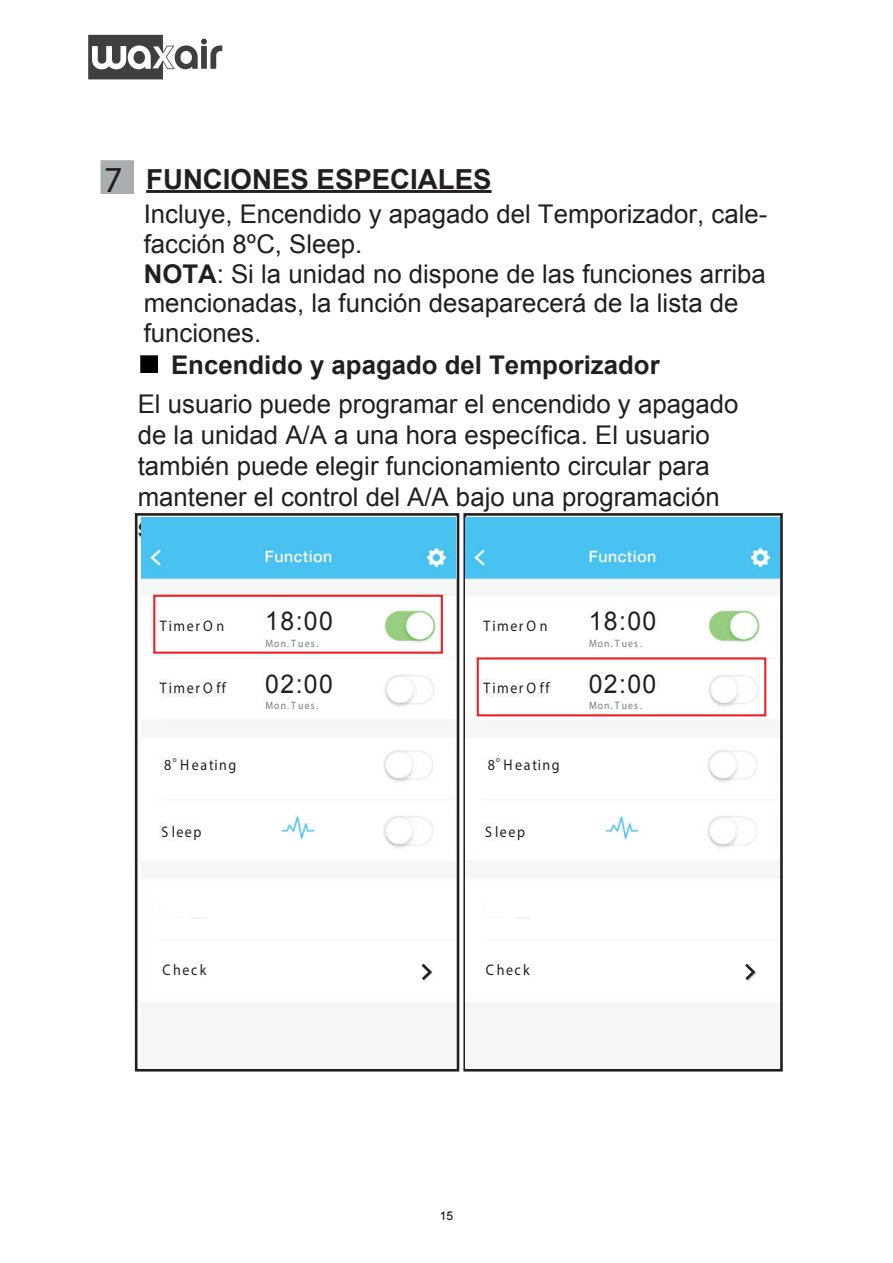
<style>
.page{position:relative;width:893px;height:1263px;background:#fff}
.page>*{position:absolute;margin:0;border:0;box-sizing:border-box;transform-origin:0 0}
.t1{font:700 27.6px "Arial";color:#231f20}
.t2{font:25.8px/29.8px "Arial";color:#231f20}
.t3{font:700 25.8px "Arial";color:#231f20}
.t4{font:25.8px "Arial";color:#231f20;scale:.96 1}
.t5{font:700 15.3px "Arial";letter-spacing:.11em;color:#231f20;scale:.91 1}
.t6{font:12px "Arial";color:#000}
.t7{font:700 10.65px "Arial";letter-spacing:.115em;color:#737a7b;scale:.91 1}
.t8{font:700 7.65px "Arial";color:#231f20;scale:.91 1}
.s1{font-weight:900;font-size:36.9px}
.s2{font-weight:700}
</style>
<div class="page">
<hr style="left:146px;top:190px;width:346px;height:3px;background:#231f20">
<div style="left:101px;top:161px;width:32px;height:32px;background:#abaeb0"></div>
<div style="left:101px;top:160px;width:32px;height:34px;border:1px solid #abaeb0"></div>
<div style="left:141px;top:356px;width:16px;height:16px;background:#000"></div>
<div style="left:140px;top:355px;width:18px;height:18px;border:1px solid #000"></div>
<div style="left:135px;top:513px;width:324px;height:558px;border:3px solid #231f20"></div>
<div style="left:463px;top:513px;width:320px;height:558px;border:3px solid #231f20"></div>
<img style="left:142px;top:517px;width:314px;height:551px">
<div style="left:160px;top:620px;width:61px;height:12px;background:#fff"></div>
<div style="left:266px;top:612px;width:65px;height:35px;background:#fff"></div>
<div style="left:161px;top:681px;width:63px;height:11px;background:#fff"></div>
<div style="left:265px;top:673px;width:68px;height:37px;background:#fff"></div>
<div style="left:155px;top:761px;width:79px;height:14px;background:#fff"></div>
<div style="left:163px;top:824px;width:38px;height:14px;background:#fff"></div>
<div style="left:161px;top:900px;width:50px;height:17px;background:#fff"></div>
<div style="left:155px;top:965px;width:51px;height:13px;background:#fff"></div>
<svg style="left:419px;top:961px;width:15px;height:22px"></svg>
<img style="left:465px;top:517px;width:314px;height:551px">
<div style="left:483px;top:620px;width:61px;height:12px;background:#fff"></div>
<div style="left:590px;top:612px;width:64px;height:35px;background:#fff"></div>
<div style="left:484px;top:681px;width:64px;height:11px;background:#fff"></div>
<div style="left:588px;top:673px;width:68px;height:37px;background:#fff"></div>
<div style="left:475px;top:761px;width:82px;height:14px;background:#fff"></div>
<div style="left:486px;top:824px;width:39px;height:14px;background:#fff"></div>
<div style="left:484px;top:900px;width:50px;height:17px;background:#fff"></div>
<div style="left:478px;top:965px;width:52px;height:13px;background:#fff"></div>
<svg style="left:742px;top:961px;width:15px;height:22px"></svg>
<div style="left:153px;top:595px;width:290px;height:59px;border:2px solid #ee1d23"></div>
<div style="left:477px;top:657px;width:289px;height:59px;border:2px solid #ee1d23"></div>
<div style="left:405px;top:895px;width:33px;height:27px;background:#fff"></div>
<div style="left:738px;top:895px;width:21px;height:27px;background:#fff"></div>
<img style="left:88px;top:34px;width:135px;height:46px">
<p class="t1" style="left:104px;top:160px;width:389px"><span class="s1">7</span> FUNCIONES ESPECIALES</p>
<p class="t2" style="left:144px;top:199px;width:625px">Incluye, Encendido y apagado del Temporizador, cale&shy;facción 8ºC, Sleep.<br><span class="s2">NOTA</span>: Si la unidad no dispone de las funciones arriba mencionadas, la función desaparecerá de la lista de funciones.</p>
<p class="t3" style="left:171px;top:348px;width:490px">Encendido y apagado del Temporizador</p>
<p class="t2" style="left:138px;top:389px;width:602px;line-height:30.9px">El usuario puede programar el encendido y apagado de la unidad A/A a una hora específica. El usuario también puede elegir funcionamiento circular para mantener el control del A/A bajo una programación</p>
<p class="t5" style="left:160px;top:616px;width:72px">Timer O n</p>
<p class="t4" style="left:265px;top:604px;width:72px">18:00</p>
<p class="t5" style="left:483px;top:616px;width:72px">Timer O n</p>
<p class="t4" style="left:589px;top:604px;width:72px">18:00</p>
<p class="t7" style="left:266px;top:636px;width:60px">Mon. T ues.</p>
<p class="t7" style="left:589px;top:636px;width:60px">Mon. T ues.</p>
<p class="t5" style="left:160px;top:679px;width:74px">Timer O ff</p>
<p class="t4" style="left:265px;top:667px;width:72px">02:00</p>
<p class="t5" style="left:483px;top:679px;width:74px">Timer O ff</p>
<p class="t4" style="left:589px;top:667px;width:72px">02:00</p>
<p class="t7" style="left:266px;top:699px;width:60px">Mon. T ues.</p>
<p class="t7" style="left:589px;top:699px;width:60px">Mon. T ues.</p>
<p class="t8" style="left:173px;top:755px;width:6px">o</p>
<p class="t5" style="left:164px;top:755px;width:81px">8 Heating</p>
<p class="t8" style="left:496px;top:755px;width:6px">o</p>
<p class="t5" style="left:488px;top:755px;width:81px">8 Heating</p>
<p class="t5" style="left:162px;top:822px;width:45px">S leep</p>
<p class="t5" style="left:485px;top:822px;width:45px">S leep</p>
<p class="t5" style="left:162px;top:960px;width:50px">Check</p>
<p class="t5" style="left:486px;top:960px;width:50px">Check</p>
<p class="t6" style="left:440px;top:1207px;width:15px">15</p>
</div>
